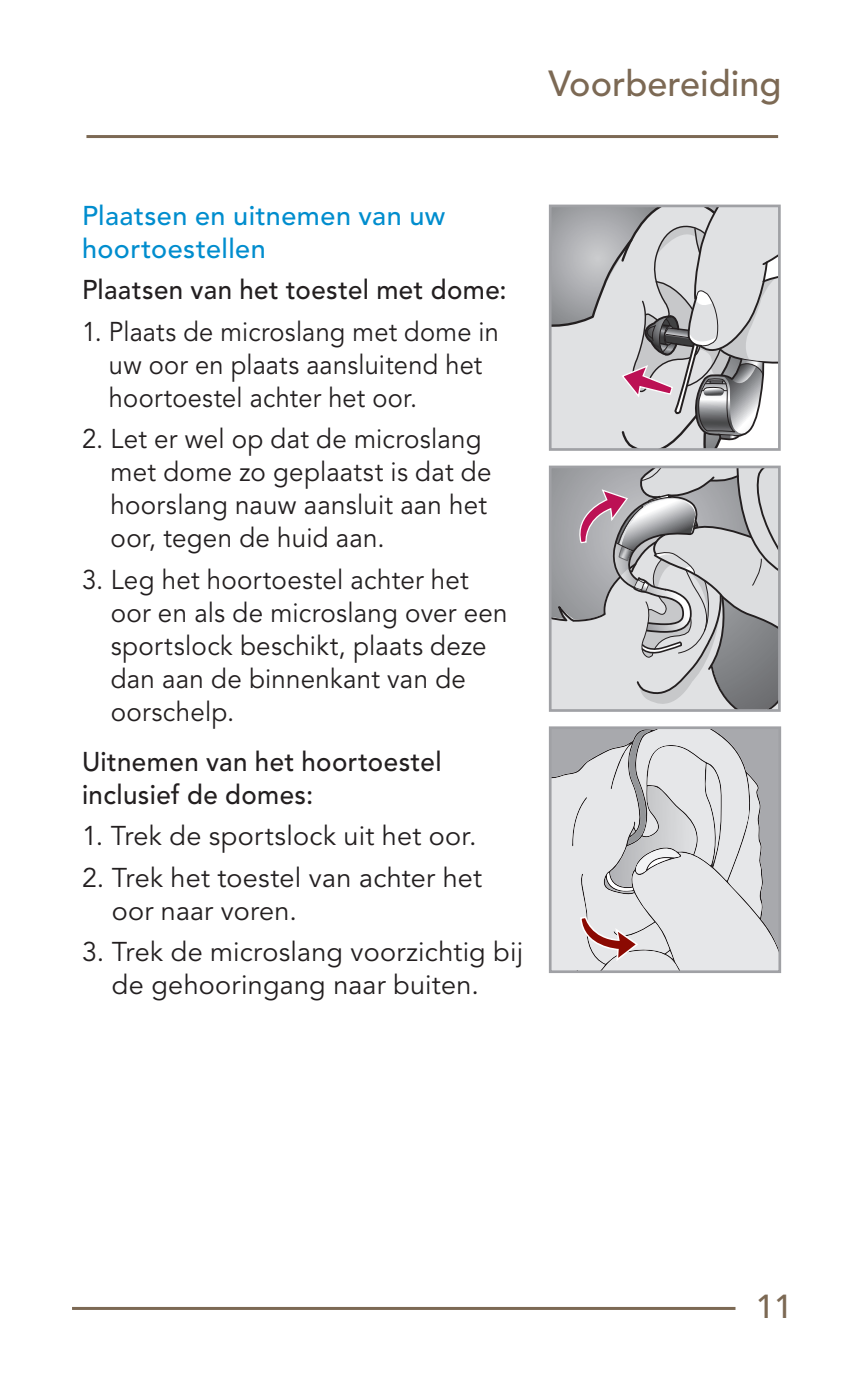
<style>
.page{position:relative;width:868px;height:1378px;background:#fff}
.page>*{position:absolute;margin:0;border:0;box-sizing:border-box;transform-origin:0 0}
.t1{font:36px "Avenir LT SLI Std Medium";color:#7c6954}
.t2{font:33px "Avenir LT SLI Std Medium";color:#7c6954}
.t3{font:27px/33px "Avenir LT Std";letter-spacing:.01em;color:#231f20;scale:.96 1}
.t4{font:27px/33px "Avenir LT Std";letter-spacing:.01em;color:#231f20}
.t5{font:27px/33px "Avenir LT Std";letter-spacing:.01em;color:#231f20;scale:.94 1}
.t6{font:27px/33px "Avenir LT SLI Std Medium";letter-spacing:.015em;color:#231f20;scale:.96 1}
.t7{font:27px/33px "Avenir LT SLI Std Medium";letter-spacing:.02em;color:#008dce}
</style>
<div class="page">
<hr style="left:72px;top:1307px;width:663px;height:3px;background:#7c6954">
<hr style="left:86px;top:135px;width:692px;height:3px;background:#7c6954">
<svg style="left:553px;top:730px;width:224px;height:239px;background:#d3d3d5"></svg>
<div style="left:549px;top:726px;width:232px;height:247px;border:3px solid #a0a1a5"></div>
<svg style="left:550px;top:209px;width:229px;height:501px;background:#c1c0c3"></svg>
<div style="left:549px;top:205px;width:231px;height:246px;border:3px solid #a0a1a5"></div>
<h1 class="t1" style="left:548px;top:68px;width:234px">Voorbereiding</h1>
<p class="t7" style="left:82px;top:201px;width:365px">Plaatsen en uitnemen van uw hoortoestellen</p>
<p class="t6" style="left:82px;top:275px;width:444px">Plaatsen van het toestel met dome:</p>
<p class="t5" style="left:109px;top:317px;width:416px;text-indent:-27px">1. Plaats de microslang met dome in uw oor en plaats aansluitend het hoortoestel achter het oor.</p>
<p class="t3" style="left:111px;top:424px;width:398px;text-indent:-29px">2. Let er wel op dat de microslang met dome zo geplaatst is dat de hoorslang nauw aansluit aan het oor, tegen de huid aan.</p>
<p class="t3" style="left:111px;top:565px;width:415px;text-indent:-29px">3. Leg het hoortoestel achter het oor en als de microslang over een sportslock beschikt, plaats deze dan aan de binnenkant van de oorschelp.</p>
<p class="t6" style="left:82px;top:747px;width:376px">Uitnemen van het hoortoestel inclusief de domes:</p>
<p class="t4" style="left:82px;top:821px;width:396px">1. Trek de sportslock uit het oor.</p>
<p class="t4" style="left:112px;top:863px;width:372px;text-indent:-30px">2. Trek het toestel van achter het oor naar voren.</p>
<p class="t4" style="left:82px;top:937px;width:442px;text-align:center">3. Trek de microslang voorzichtig bij de gehooringang naar buiten.</p>
<p class="t2" style="left:755px;top:1292px;width:38px">11</p>
</div>
